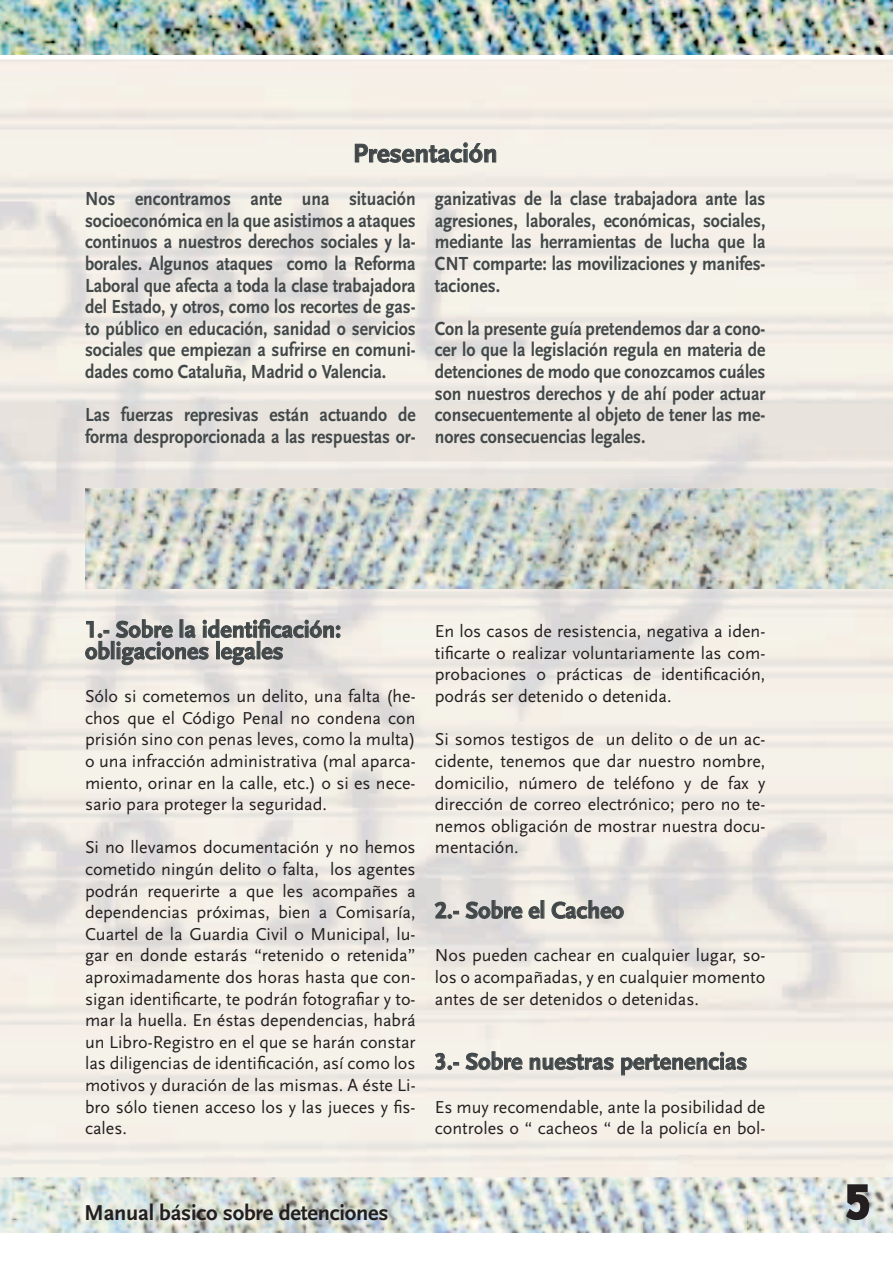
<style>
.page{position:relative;width:893px;height:1263px;background:#fff}
.page>*{position:absolute;margin:0;border:0;box-sizing:border-box;transform-origin:0 0}
.t1{font:700 45px "Trebuchet MS";color:#231f20}
.t2{font:27px "Scala Sans Bold LF";color:#424849}
.t3{font:24px/21.6px "Scala Sans Bold LF";color:#424849}
.t4{font:700 22.5px "Scala Sans";letter-spacing:-.01em;color:#231f20}
.t5{font:19.8px/21.6px "Scala Sans Bold LF";color:#424849;text-align:justify;scale:.89 1}
.t6{font:18px/21.6px "Scala Sans";color:#231f20;text-align:justify}
</style>
<div class="page">
<img style="left:0;top:0;width:893px;height:54px">
<img style="left:0;top:60px;width:893px;height:1172px">
<svg style="left:844px;top:1183px;width:27px;height:38px"></svg>
<img style="left:85px;top:489px;width:808px;height:99px">
<svg style="left:355px;top:142px;width:141px;height:21px;background:#c6c6c0"></svg>
<svg style="left:85px;top:619px;width:255px;height:46px;background:#c3c2bf"></svg>
<svg style="left:434px;top:901px;width:25px;height:18px"></svg>
<svg style="left:465px;top:900px;width:75px;height:19px"></svg>
<svg style="left:551px;top:900px;width:73px;height:19px"></svg>
<svg style="left:435px;top:1052px;width:24px;height:18px"></svg>
<svg style="left:465px;top:1051px;width:58px;height:19px"></svg>
<svg style="left:529px;top:1054px;width:85px;height:16px"></svg>
<svg style="left:621px;top:1052px;width:126px;height:24px;background:#cac9c3"></svg>
<h2 class="t2" style="left:353px;top:139px;width:146px">Presentación</h2>
<p class="t5" style="left:85px;top:188px;width:373px">Nos encontramos ante una situación socioeconómica en la que asistimos a ataques continuos a nuestros derechos sociales y la&shy;borales. Algunos ataques como la Reforma Laboral que afecta a toda la clase trabajadora del Estado, y otros, como los recortes de gas&shy;to público en educación, sanidad o servicios sociales que empiezan a sufrirse en comuni&shy;dades como Cataluña, Madrid o Valencia.</p>
<p class="t5" style="left:85px;top:405px;width:373px">Las fuerzas represivas están actuando de forma desproporcionada a las respuestas or-</p>
<p class="t5" style="left:435px;top:189px;width:373px">ganizativas de la clase trabajadora ante las agresiones, laborales, económicas, sociales, mediante las herramientas de lucha que la CNT comparte: las movilizaciones y manifes&shy;taciones.</p>
<p class="t5" style="left:435px;top:318px;width:373px">Con la presente guía pretendemos dar a cono&shy;cer lo que la legislación regula en materia de detenciones de modo que conozcamos cuáles son nuestros derechos y de ahí poder actuar consecuentemente al objeto de tener las me&shy;nores consecuencias legales.</p>
<h3 class="t3" style="left:85px;top:619px;width:258px">1.- Sobre la identificación: obligaciones legales</h3>
<p class="t6" style="left:85px;top:686px;width:332px">Sólo si cometemos un delito, una falta (he&shy;chos que el Código Penal no condena con prisión sino con penas leves, como la multa) o una infracción administrativa (mal aparca&shy;miento, orinar en la calle, etc.) o si es nece&shy;sario para proteger la seguridad.</p>
<p class="t6" style="left:85px;top:837px;width:332px">Si no llevamos documentación y no hemos cometido ningún delito o falta, los agentes podrán requerirte a que les acompañes a dependencias próximas, bien a Comisaría, Cuartel de la Guardia Civil o Municipal, lu&shy;gar en donde estarás “retenido o retenida” aproximadamente dos horas hasta que con&shy;sigan identificarte, te podrán fotografiar y to&shy;mar la huella. En éstas dependencias, habrá un Libro-Registro en el que se harán constar las diligencias de identificación, así como los motivos y duración de las mismas. A éste Li&shy;bro sólo tienen acceso los y las jueces y fis&shy;cales.</p>
<p class="t6" style="left:435px;top:621px;width:332px">En los casos de resistencia, negativa a iden&shy;tificarte o realizar voluntariamente las com&shy;probaciones o prácticas de identificación, podrás ser detenido o detenida.</p>
<p class="t6" style="left:435px;top:729px;width:332px">Si somos testigos de un delito o de un ac&shy;cidente, tenemos que dar nuestro nombre, domicilio, número de teléfono y de fax y dirección de correo electrónico; pero no te&shy;nemos obligación de mostrar nuestra docu&shy;mentación.</p>
<h3 class="t3" style="left:435px;top:900px;width:191px">2.- Sobre el Cacheo</h3>
<p class="t6" style="left:435px;top:945px;width:332px">Nos pueden cachear en cualquier lugar, so&shy;los o acompañadas, y en cualquier momento antes de ser detenidos o detenidas.</p>
<h3 class="t3" style="left:435px;top:1051px;width:314px">3.- Sobre nuestras pertenencias</h3>
<p class="t6" style="left:435px;top:1096px;width:332px">Es muy recomendable, ante la posibilidad de controles o “ cacheos “ de la policía en bol-</p>
<p class="t4" style="left:84px;top:1200px;width:306px">Manual básico sobre detenciones</p>
<h1 class="t1" style="left:844px;top:1174px;width:28px">5</h1>
</div>
